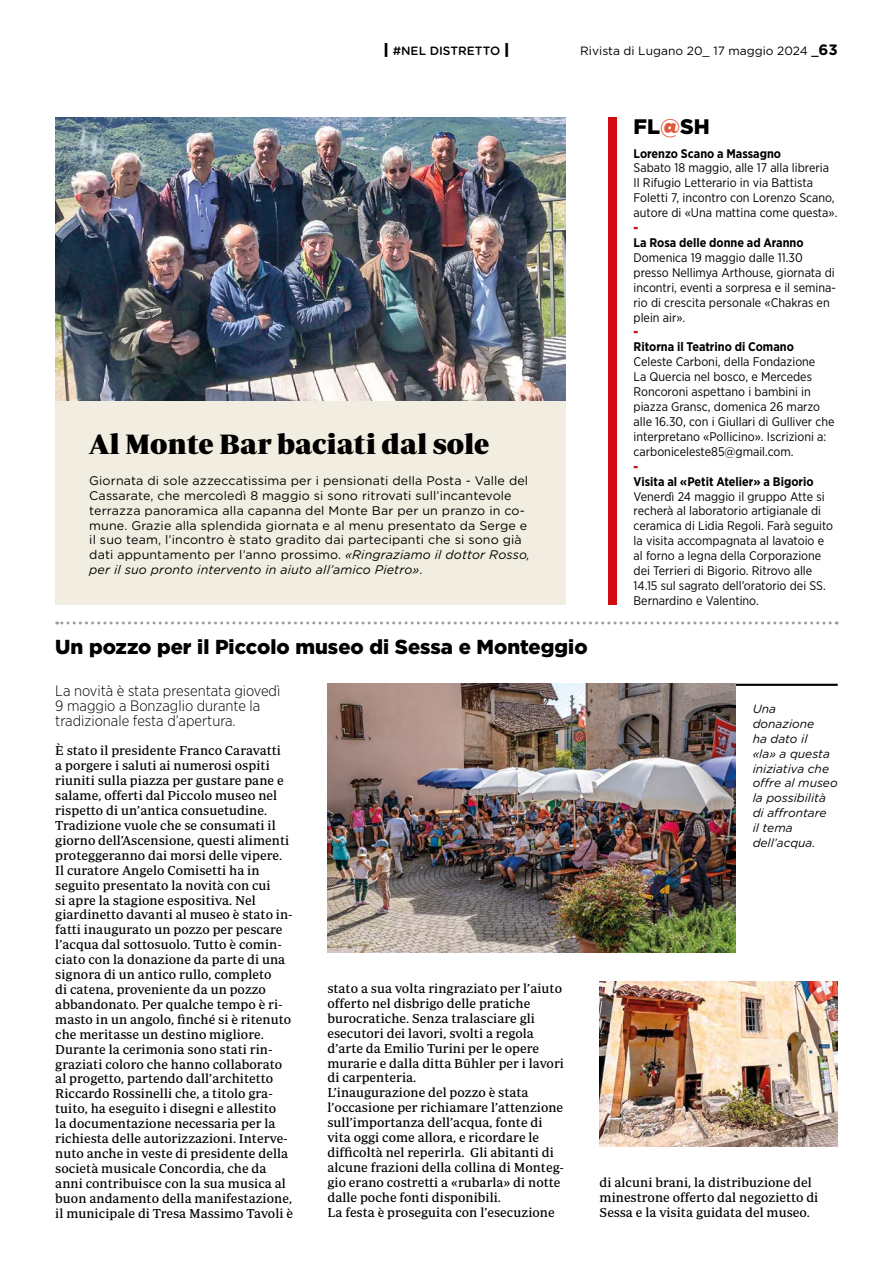
<style>
.page{position:relative;width:893px;height:1263px;background:#fff}
.page>*{position:absolute;margin:0;border:0;box-sizing:border-box;transform-origin:0 0}
.t1{font:900 28.5px "Periodico Display";letter-spacing:-.005em;color:#000}
.t2{font:900 21px "Gotham";color:#000}
.t3{font:900 20.25px "Gotham";color:#000}
.t4{font:300 15px/14.9px "Gotham Narrow";color:#000}
.t5{font:13.2px/14.9px "Periodico Text";color:#000}
.t6{font:12.45px/14.9px "Gotham Narrow";color:#000}
.t7{font:12.45px/14.9px "Gotham Rounded";letter-spacing:.01em;color:#000}
.t8{font:700 12.45px "Gotham Narrow";color:#000}
.t9{font:900 12.45px "Gotham Narrow";color:#cd1719}
.t10{font:italic 12px/14.9px "Gotham Rounded";color:#000}
.t11{font:12px "Gotham";color:#000}
.t12{font:500 12px "Gotham Rounded";color:#000}
.s1{font-family:"Gotham";font-weight:900;font-size:15px}
.s2{font-weight:500}
.s3{font-weight:700;font-size:15px}
.s4{font-style:italic}
.s5{color:#de583c}
</style>
<div class="page">
<svg style="left:57px;top:621px;width:773px;height:3px"></svg>
<img style="left:600px;top:982px;width:238px;height:164px">
<hr style="left:736px;top:684px;width:102px;height:2px;background:#000">
<img style="left:327px;top:684px;width:409px;height:268px">
<div style="left:55px;top:400px;width:511px;height:205px;background:#f1ede0"></div>
<img style="left:55px;top:117px;width:511px;height:283px">
<div style="left:608px;top:117px;width:9px;height:488px;background:#d20a11"></div>
<p class="t12" style="left:384px;top:42px;width:127px"><span class="s1">|</span> #NEL DISTRETTO <span class="s1">|</span></p>
<p class="t11" style="left:580px;top:43px;width:259px">Rivista di Lugano 20_ 17 maggio 2024 <span class="s2">_</span><span class="s3">63</span></p>
<p class="t1" style="left:89px;top:426px;width:402px">Al Monte Bar baciati dal sole</p>
<p class="t7" style="left:89px;top:472px;width:442px">Giornata di sole azzeccatissima per i pensionati della Posta - Valle del Cassarate, che mercoledì 8 maggio si sono ritrovati sull’incantevole terrazza panoramica alla capanna del Monte Bar per un pranzo in co&shy;mune. Grazie alla splendida giornata e al menu presentato da Serge e il suo team, l’incontro è stato gradito dai partecipanti che si sono già dati appuntamento per l’anno prossimo. <span class="s4">«Ringraziamo il dottor Rosso, per il suo pronto intervento in aiuto all’amico Pietro»</span>.</p>
<p class="t2" style="left:634px;top:112px;width:78px">FL<span class="s5">@</span>SH</p>
<p class="t8" style="left:634px;top:145px;width:149px">Lorenzo Scano a Massagno</p>
<p class="t6" style="left:634px;top:160px;width:205px">Sabato 18 maggio, alle 17 alla libreria Il Rifugio Letterario in via Battista Foletti 7, incontro con Lorenzo Scano, autore di «Una mattina come questa».</p>
<p class="t9" style="left:634px;top:219px;width:6px">-</p>
<p class="t8" style="left:634px;top:235px;width:172px">La Rosa delle donne ad Aranno</p>
<p class="t6" style="left:634px;top:250px;width:204px">Domenica 19 maggio dalle 11.30 presso Nellimya Arthouse, giornata di incontri, eventi a sorpresa e il semina&shy;rio di crescita personale «Chakras en plein air».</p>
<p class="t9" style="left:634px;top:324px;width:6px">-</p>
<p class="t8" style="left:634px;top:339px;width:162px">Ritorna il Teatrino di Comano</p>
<p class="t6" style="left:634px;top:354px;width:203px">Celeste Carboni, della Fondazione<br>La Quercia nel bosco, e Mercedes Roncoroni aspettano i bambini in piazza Gransc, domenica 26 marzo alle 16.30, con i Giullari di Gulliver che interpretano «Pollicino». Iscrizioni a: carboniceleste85@gmail.com.</p>
<p class="t9" style="left:634px;top:458px;width:6px">-</p>
<p class="t8" style="left:634px;top:473px;width:182px">Visita al «Petit Atelier» a Bigorio</p>
<p class="t6" style="left:634px;top:488px;width:201px">Venerdì 24 maggio il gruppo Atte si recherà al laboratorio artigianale di ceramica di Lidia Regoli. Farà seguito la visita accompagnata al lavatoio e al forno a legna della Corporazione dei Terrieri di Bigorio. Ritrovo alle 14.15 sul sagrato dell’oratorio dei SS.<br>Bernardino e Valentino.</p>
<p class="t3" style="left:55px;top:632px;width:534px">Un pozzo per il Piccolo museo di Sessa e Monteggio</p>
<p class="t4" style="left:55px;top:683px;width:227px">La novità è stata presentata giovedì<br>9 maggio a Bonzaglio durante la tradizionale festa d’apertura.</p>
<p class="t5" style="left:55px;top:743px;width:235px">È stato il presidente Franco Caravatti a porgere i saluti ai numerosi ospiti riuniti sulla piazza per gustare pane e salame, offerti dal Piccolo museo nel rispetto di un’antica consuetudine.<br>Tradizione vuole che se consumati il giorno dell’Ascensione, questi alimenti proteggeranno dai morsi delle vipere.</p>
<p class="t5" style="left:55px;top:863px;width:239px">Il curatore Angelo Comisetti ha in seguito presentato la novità con cui<br>si apre la stagione espositiva. Nel giardinetto davanti al museo è stato in&shy;fatti inaugurato un pozzo per pescare l’acqua dal sottosuolo. Tutto è comin&shy;ciato con la donazione da parte di una signora di un antico rullo, completo<br>di catena, proveniente da un pozzo abbandonato. Per qualche tempo è ri&shy;masto in un angolo, finché si è ritenuto che meritasse un destino migliore.</p>
<p class="t5" style="left:55px;top:1041px;width:239px">Durante la cerimonia sono stati rin&shy;graziati coloro che hanno collaborato al progetto, partendo dall’architetto Riccardo Rossinelli che, a titolo gra&shy;tuito, ha eseguito i disegni e allestito<br>la documentazione necessaria per la richiesta delle autorizzazioni. Interve&shy;nuto anche in veste di presidente della società musicale Concordia, che da anni contribuisce con la sua musica al buon andamento della manifestazione, il municipale di Tresa Massimo Tavoli è</p>
<p class="t5" style="left:327px;top:981px;width:238px">stato a sua volta ringraziato per l’aiuto offerto nel disbrigo delle pratiche burocratiche. Senza tralasciare gli esecutori dei lavori, svolti a regola d’arte da Emilio Turini per le opere murarie e dalla ditta Bühler per i lavori di carpenteria.</p>
<p class="t5" style="left:327px;top:1085px;width:238px">L’inaugurazione del pozzo è stata l’occasione per richiamare l’attenzione sull’importanza dell’acqua, fonte di vita oggi come allora, e ricordare le difficoltà nel reperirla. Gli abitanti di alcune frazioni della collina di Monteg&shy;gio erano costretti a «rubarla» di notte dalle poche fonti disponibili.</p>
<p class="t5" style="left:327px;top:1204px;width:229px">La festa è proseguita con l’esecuzione</p>
<p class="t10" style="left:753px;top:701px;width:87px">Una donazione<br>ha dato il<br>«la» a questa iniziativa che offre al museo la possibilità di affrontare<br>il tema dell’acqua.</p>
<p class="t5" style="left:600px;top:1175px;width:220px">di alcuni brani, la distribuzione del minestrone offerto dal negozietto di<br>Sessa e la visita guidata del museo.</p>
</div>
